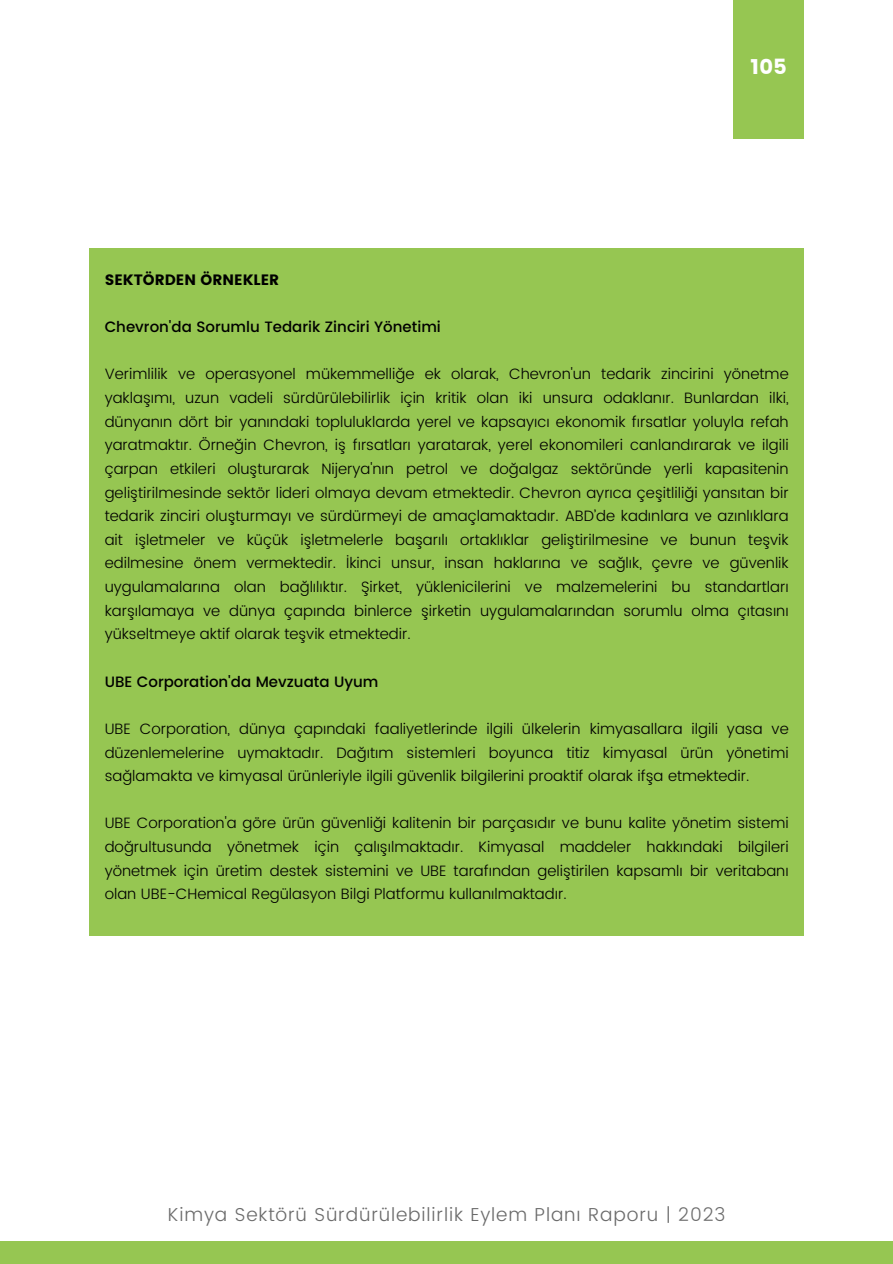
<style>
.page{position:relative;width:893px;height:1264px;background:#fff}
.page>*{position:absolute;margin:0;border:0;box-sizing:border-box;transform-origin:0 0}
.t1{font:21px "Poppins";color:#fff}
.t2{font:300 18.75px "Poppins";letter-spacing:.045em;color:#6b6b6b}
.t3{font:300 15px/23.7px "Poppins";color:#000;text-align:justify}
.t4{font:500 15px "Poppins";color:#000}
.t5{font:15px "Poppins";color:#000}
</style>
<div class="page">
<div style="left:0;top:1241px;width:892px;height:22px;background:#96c652"></div>
<div style="left:733px;top:0;width:71px;height:138px;background:#96c652"></div>
<div style="left:89px;top:249px;width:715px;height:686px;background:#96c652"></div>
<p class="t1" style="left:750px;top:55px;width:38px">105</p>
<p class="t5" style="left:105px;top:271px;width:176px">SEKTÖRDEN ÖRNEKLER</p>
<p class="t4" style="left:105px;top:318px;width:338px">Chevron'da Sorumlu Tedarik Zinciri Yönetimi</p>
<p class="t3" style="left:105px;top:362px;width:685px">Verimlilik ve operasyonel mükemmelliğe ek olarak, Chevron'un tedarik zincirini yönetme yaklaşımı, uzun vadeli sürdürülebilirlik için kritik olan iki unsura odaklanır. Bunlardan ilki, dünyanın dört bir yanındaki topluluklarda yerel ve kapsayıcı ekonomik fırsatlar yoluyla refah yaratmaktır. Örneğin Chevron, iş fırsatları yaratarak, yerel ekonomileri canlandırarak ve ilgili çarpan etkileri oluşturarak Nijerya'nın petrol ve doğalgaz sektöründe yerli kapasitenin geliştirilmesinde sektör lideri olmaya devam etmektedir. Chevron ayrıca çeşitliliği yansıtan bir tedarik zinciri oluşturmayı ve sürdürmeyi de amaçlamaktadır. ABD’de kadınlara ve azınlıklara ait işletmeler ve küçük işletmelerle başarılı ortaklıklar geliştirilmesine ve bunun teşvik edilmesine önem vermektedir. İkinci unsur, insan haklarına ve sağlık, çevre ve güvenlik uygulamalarına olan bağlılıktır. Şirket, yüklenicilerini ve malzemelerini bu standartları karşılamaya ve dünya çapında binlerce şirketin uygulamalarından sorumlu olma çıtasını yükseltmeye aktif olarak teşvik etmektedir.</p>
<p class="t4" style="left:105px;top:672px;width:275px">UBE Corporation'da Mevzuata Uyum</p>
<p class="t3" style="left:105px;top:717px;width:685px">UBE Corporation, dünya çapındaki faaliyetlerinde ilgili ülkelerin kimyasallara ilgili yasa ve düzenlemelerine uymaktadır. Dağıtım sistemleri boyunca titiz kimyasal ürün yönetimi sağlamakta ve kimyasal ürünleriyle ilgili güvenlik bilgilerini proaktif olarak ifşa etmektedir.</p>
<p class="t3" style="left:105px;top:811px;width:685px">UBE Corporation'a göre ürün güvenliği kalitenin bir parçasıdır ve bunu kalite yönetim sistemi doğrultusunda yönetmek için çalışılmaktadır. Kimyasal maddeler hakkındaki bilgileri yönetmek için üretim destek sistemini ve UBE tarafından geliştirilen kapsamlı bir veritabanı olan UBE-CHemical Regülasyon Bilgi Platformu kullanılmaktadır.</p>
<p class="t2" style="left:168px;top:1203px;width:559px">Kimya Sektörü Sürdürülebilirlik Eylem Planı Raporu | 2023</p>
</div>
